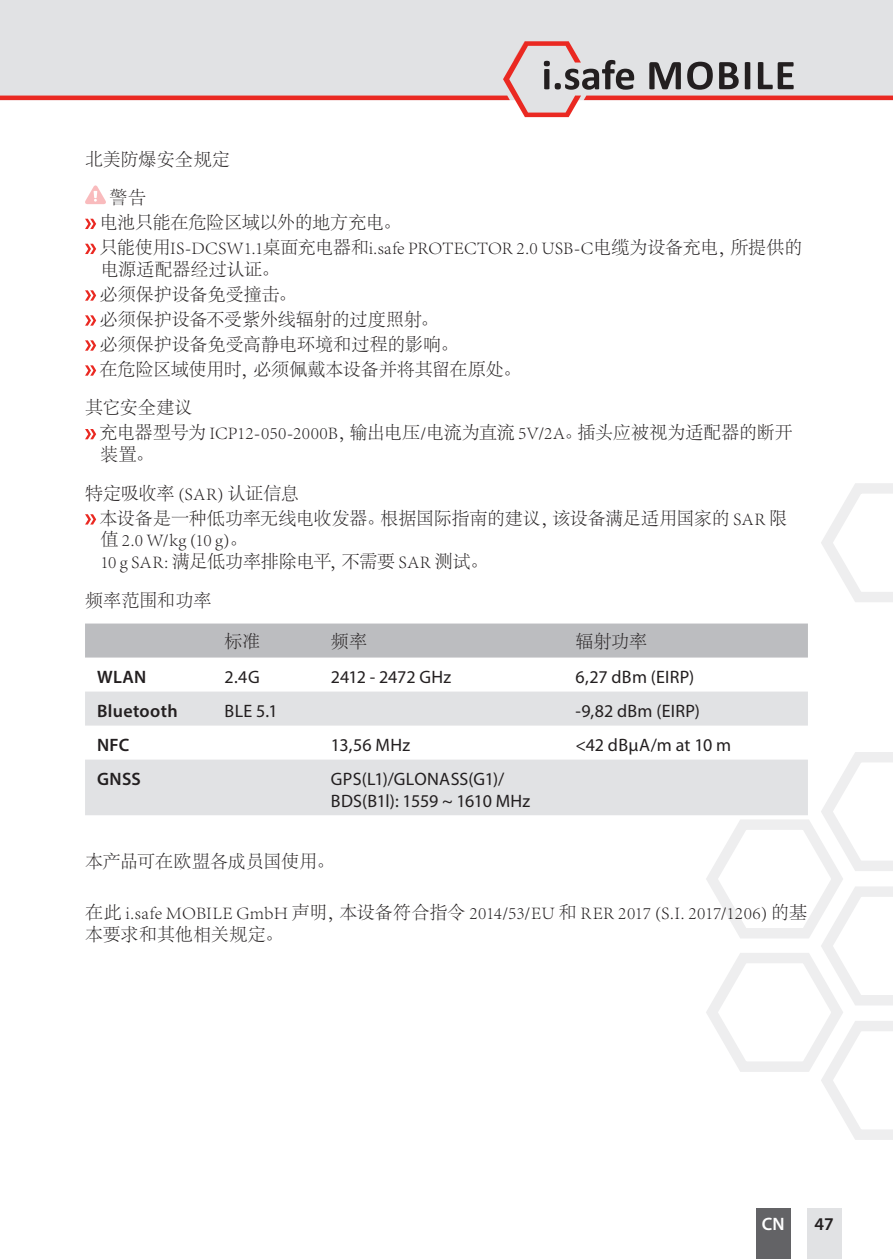
<style>
.page{position:relative;width:893px;height:1259px;background:#fff}
.page>*{position:absolute;margin:0;border:0;box-sizing:border-box;transform-origin:0 0}
.t1{font:300 18px/24.9px "Adobe Song Std";color:#231f20}
.t2{font:18px/21.6px "Myriad Pro";letter-spacing:.01em;color:#231f20}
.t3{font:600 18px "Myriad Pro";letter-spacing:.02em;color:#231f20}
.t4{font:18px "Myriad Pro";letter-spacing:-.01em;color:#231f20}
.t5{font:600 18px "Myriad Pro";color:#fff}
</style>
<div class="page">
<svg style="left:821px;top:483px;width:72px;height:119px"></svg>
<svg style="left:706px;top:752px;width:187px;height:388px"></svg>
<div style="left:756px;top:1208px;width:34px;height:51px;background:#636366"></div>
<div style="left:807px;top:1208px;width:34px;height:51px;background:#e1e2e4"></div>
<div style="left:0;top:0;width:893px;height:41px;background:#e1e2e4"></div>
<svg style="left:0;top:41px;width:893px;height:76px"></svg>
<svg style="left:85px;top:185px;width:21px;height:19px"></svg>
<svg style="left:85px;top:219px;width:11px;height:10px"></svg>
<svg style="left:85px;top:244px;width:11px;height:10px"></svg>
<svg style="left:85px;top:290px;width:11px;height:11px"></svg>
<svg style="left:85px;top:315px;width:11px;height:11px"></svg>
<svg style="left:85px;top:340px;width:11px;height:11px"></svg>
<svg style="left:85px;top:365px;width:11px;height:11px"></svg>
<svg style="left:85px;top:429px;width:11px;height:10px"></svg>
<svg style="left:85px;top:514px;width:11px;height:10px"></svg>
<div style="left:85px;top:623px;width:723px;height:34px;background:#bcbdc0"></div>
<svg style="left:85px;top:691px;width:723px;height:124px;fill:#e1e2e4"></svg>
<p class="t1" style="left:110px;top:140px;width:122px;line-height:38.7px;text-indent:-25px">北美防爆安全规定警告</p>
<p class="t1" style="left:100px;top:211px;width:704px">电池只能在危险区域以外的地方充电。<br>只能使用IS-DCSW1.1桌面充电器和i.safe PROTECTOR 2.0 USB-C电缆为设备充电，所提供的</p>
<p class="t1" style="left:100px;top:257px;width:423px">电源适配器经过认证。<br>必须保护设备免受撞击。<br>必须保护设备不受紫外线辐射的过度照射。<br>必须保护设备免受高静电环境和过程的影响。<br>在危险区域使用时，必须佩戴本设备并将其留在原处。</p>
<p class="t1" style="left:100px;top:396px;width:695px;text-indent:-15px">其它安全建议<br>充电器型号为 ICP12-050-2000B，输出电压/电流为直流 5V/2A。插头应被视为适配器的断开</p>
<p class="t1" style="left:85px;top:436px;width:215px;line-height:38.7px;text-indent:15px">装置。<br>特定吸收率 (SAR) 认证信息</p>
<p class="t1" style="left:100px;top:508px;width:689px;line-height:21.6px">本设备是一种低功率无线电收发器。根据国际指南的建议，该设备满足适用国家的 SAR 限值 2.0 W/kg (10 g)。<br>10 g SAR: 满足低功率排除电平，不需要 SAR 测试。</p>
<p class="t1" style="left:85px;top:588px;width:128px">频率范围和功率</p>
<p class="t1" style="left:225px;top:629px;width:37px">标准</p>
<p class="t1" style="left:331px;top:629px;width:38px">频率</p>
<p class="t1" style="left:575px;top:629px;width:73px">辐射功率</p>
<p class="t3" style="left:97px;top:665px;width:51px">WLAN</p>
<p class="t2" style="left:225px;top:666px;width:37px">2.4G</p>
<p class="t4" style="left:331px;top:666px;width:122px">2412 - 2472 GHz</p>
<p class="t2" style="left:575px;top:666px;width:120px">6,27 dBm (EIRP)</p>
<p class="t3" style="left:97px;top:699px;width:82px">Bluetooth</p>
<p class="t2" style="left:225px;top:700px;width:55px">BLE 5.1</p>
<p class="t2" style="left:575px;top:700px;width:126px">-9,82 dBm (EIRP)</p>
<p class="t3" style="left:97px;top:733px;width:34px">NFC</p>
<p class="t2" style="left:331px;top:734px;width:81px">13,56 MHz</p>
<p class="t2" style="left:575px;top:734px;width:157px">&lt;42 dBμA/m at 10 m</p>
<p class="t3" style="left:97px;top:767px;width:45px">GNSS</p>
<p class="t2" style="left:331px;top:768px;width:201px">GPS(L1)/GLONASS(G1)/<br>BDS(B1l): 1559 ~ 1610 MHz</p>
<p class="t1" style="left:85px;top:849px;width:251px">本产品可在欧盟各成员国使用。</p>
<p class="t1" style="left:85px;top:902px;width:724px;line-height:21.6px">在此 i.safe MOBILE GmbH 声明，本设备符合指令 2014/53/EU 和 RER 2017 (S.I. 2017/1206) 的基本要求和其他相关规定。</p>
<p class="t5" style="left:762px;top:1212px;width:24px">CN</p>
<p class="t3" style="left:815px;top:1212px;width:21px">47</p>
</div>
